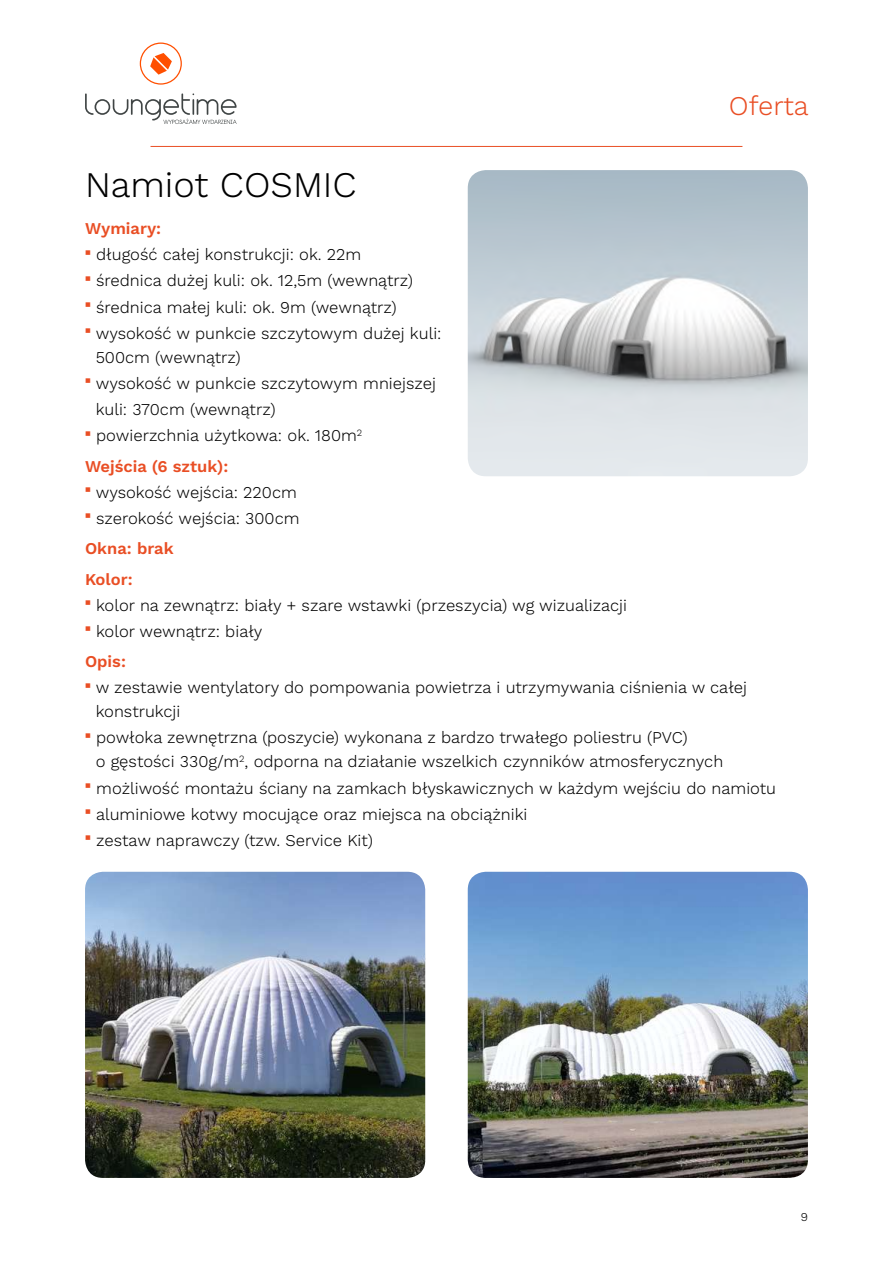
<style>
.page{position:relative;width:893px;height:1263px;background:#fff}
.page>*{position:absolute;margin:0;border:0;box-sizing:border-box;transform-origin:0 0}
.t1{font:300 36px "Work Sans";color:#000}
.t2{font:300 27px "Work Sans";color:#e94e24}
.t3{font:300 16.5px/30.5px "Work Sans";color:#000}
.t4{font:600 16.5px "Work Sans";color:#e94e24}
.t5{font:300 12px "Work Sans";color:#000}
.s1{font-weight:600;color:#e94e24}
</style>
<div class="page">
<hr style="left:151px;top:146px;width:591px;height:1px;background:#e94e24">
<svg style="left:85px;top:93px;width:152px;height:31px"></svg>
<svg style="left:140px;top:43px;width:42px;height:42px"></svg>
<img style="left:468px;top:170px;width:340px;height:306px">
<img style="left:85px;top:872px;width:340px;height:306px">
<img style="left:468px;top:872px;width:340px;height:306px">
<h2 class="t2" style="left:729px;top:90px;width:81px">Oferta</h2>
<h1 class="t1" style="left:85px;top:164px;width:273px">Namiot COSMIC</h1>
<p class="t4" style="left:85px;top:219px;width:78px">Wymiary:</p>
<p class="t3" style="left:85px;top:240px;width:278px"><sup>▪</sup> długość całej konstrukcji: ok. 22m</p>
<p class="t3" style="left:85px;top:266px;width:330px"><sup>▪</sup> średnica dużej kuli: ok. 12,5m (wewnątrz)</p>
<p class="t3" style="left:85px;top:292px;width:313px"><sup>▪</sup> średnica małej kuli: ok. 9m (wewnątrz)</p>
<p class="t3" style="left:96px;top:322px;width:347px;line-height:24px;text-indent:-11px"><sup>▪</sup> wysokość w punkcie szczytowym dużej kuli:<br>500cm (wewnątrz)</p>
<p class="t3" style="left:96px;top:371px;width:342px;line-height:26.1px;text-indent:-11px"><sup>▪</sup> wysokość w punkcie szczytowym mniejszej kuli: 370cm (wewnątrz)</p>
<p class="t3" style="left:85px;top:421px;width:279px"><sup>▪</sup> powierzchnia użytkowa: ok. 180m<sup>2<br></sup><span class="s1">Wejścia (6 sztuk):</span></p>
<p class="t3" style="left:85px;top:477px;width:213px"><sup>▪</sup> wysokość wejścia: 220cm</p>
<p class="t3" style="left:85px;top:504px;width:216px"><sup>▪</sup> szerokość wejścia: 300cm<br><span class="s1">Okna: brak<br>Kolor:</span></p>
<p class="t3" style="left:85px;top:590px;width:543px"><sup>▪</sup> kolor na zewnątrz: biały + szare wstawki (przeszycia) wg wizualizacji</p>
<p class="t3" style="left:85px;top:617px;width:179px"><sup>▪</sup> kolor wewnątrz: biały<br><span class="s1">Opis:</span></p>
<p class="t3" style="left:96px;top:676px;width:653px;line-height:24px;text-indent:-11px"><sup>▪</sup> w zestawie wentylatory do pompowania powietrza i utrzymywania ciśnienia w całej konstrukcji</p>
<p class="t3" style="left:96px;top:726px;width:629px;line-height:24px;text-indent:-11px"><sup>▪</sup> powłoka zewnętrzna (poszycie) wykonana z bardzo trwałego poliestru (PVC)<br>o gęstości 330g/m<sup>2</sup>, odporna na działanie wszelkich czynników atmosferycznych</p>
<p class="t3" style="left:85px;top:773px;width:693px"><sup>▪</sup> możliwość montażu ściany na zamkach błyskawicznych w każdym wejściu do namiotu</p>
<p class="t3" style="left:85px;top:799px;width:444px"><sup>▪</sup> aluminiowe kotwy mocujące oraz miejsca na obciążniki</p>
<p class="t3" style="left:85px;top:826px;width:289px"><sup>▪</sup> zestaw naprawczy (tzw. Service Kit)</p>
<p class="t5" style="left:801px;top:1210px;width:9px">9</p>
</div>
